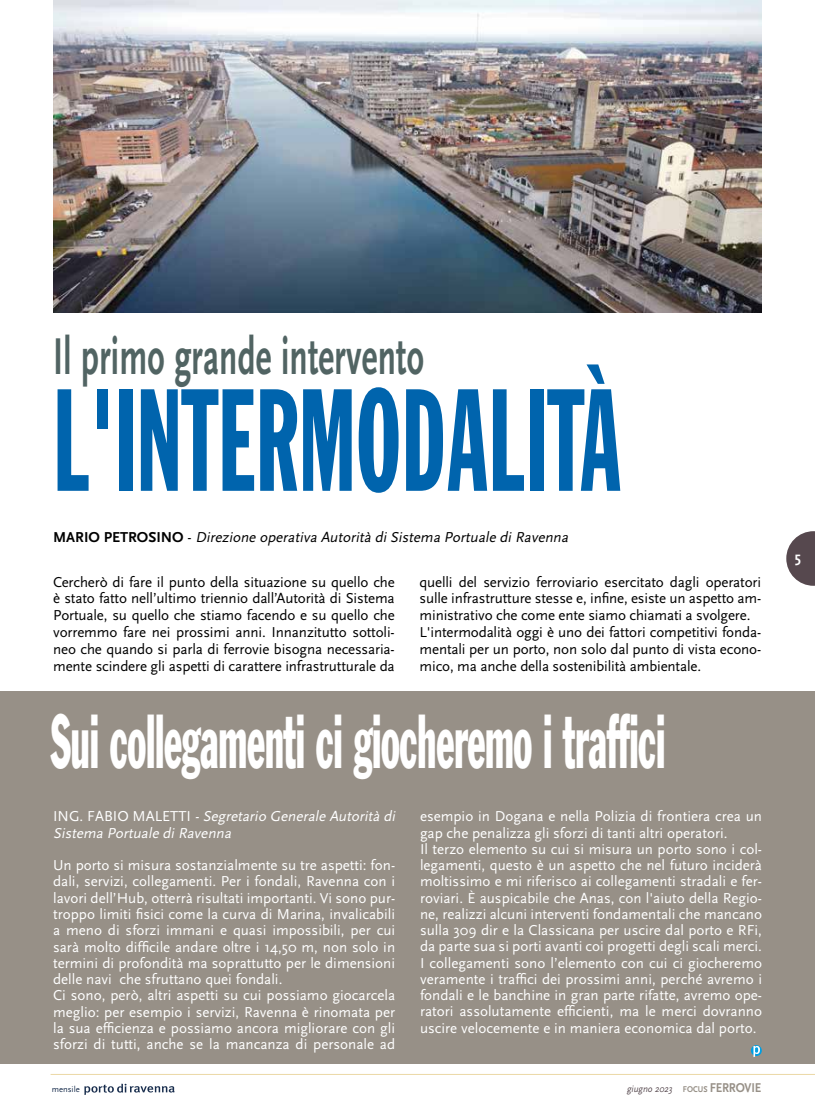
<style>
.page{position:relative;width:815px;height:1117px;background:#fff}
.page>*{position:absolute;margin:0;border:0;box-sizing:border-box;transform-origin:0 0}
.t1{font:142.5px "Franklin Gothic Std Extra Cond";letter-spacing:.005em;color:#0064ad;scale:.74 1}
.t2{font:condensed 75px "Franklin Gothic";letter-spacing:-.01em;color:#fff;scale:.52 1}
.t3{font:700 54px "Scala Sans";letter-spacing:.005em;color:#516463;scale:.62 1}
.t4{font:15px/16.2px "Scala Sans";color:#fff}
.t5{font:15px/16.9px "Scala Sans";letter-spacing:-.01em;color:#000;text-align:justify}
.t6{font:italic 15px/16.2px "Scala Sans";color:#fff}
.t7{font:italic 15px "Scala Sans";color:#000}
.t8{font:700 15px "Scala Sans";color:#fff}
.t9{font:italic 9.88px "Scala Sans";color:#56484e;scale:.9 1}
.t10{font:8.62px "Scala Sans";color:#182d4d}
.s1{font-weight:700;font-style:normal}
.s2{font-style:normal}
.s3{font-weight:700;font-style:normal;font-size:8.75px;color:#979087}
.s4{font-weight:700;font-style:normal;font-size:13.38px;color:#979087}
</style>
<div class="page">
<svg style="left:84px;top:1083px;width:91px;height:11px"></svg>
<hr style="left:51px;top:1073px;width:764px;height:1px;background:#ecd9a6">
<svg style="left:786px;top:531px;width:29px;height:54px"></svg>
<div style="left:0;top:691px;width:815px;height:372px;background:#979087"></div>
<img style="left:53px;top:0;width:708px;height:312px">
<svg style="left:751px;top:1044px;width:11px;height:11px"></svg>
<svg style="left:753px;top:1045px;width:7px;height:11px"></svg>
<h3 class="t3" style="left:53px;top:327px;width:600px">Il primo grande intervento</h3>
<h1 class="t1" style="left:53px;top:364px;width:769px">L'INTERMODALITÀ</h1>
<p class="t7" style="left:53px;top:528px;width:520px"><span class="s1">M A R I O P ET RO S I N O</span> <span class="s2">-</span> Direzione operativa Autorità diSistema Portuale diRavenna</p>
<p class="t5" style="left:53px;top:573px;width:343px">Cercherò di fare il punto della situazione su quello che è stato fatto nell’ultimo triennio dall’Autorità di Sistema Portuale, su quello che stiamo facendo e su quello che vorremmo fare nei prossimi anni. Innanzitutto sottoli&shy;neo che quando si parla di ferrovie bisogna necessaria&shy;mente scindere gli aspetti di carattere infrastrutturale da</p>
<p class="t5" style="left:420px;top:573px;width:343px;text-align:left">quelli del servizio ferroviario esercitato dagli operatori sulle infrastrutture stesse e, infine, esiste un aspetto am&shy;ministrativo che come ente siamo chiamati a svolgere.<br>L'intermodalità oggi è uno dei fattori competitivi fonda&shy;mentali per un porto, non solo dal punto di vista econo&shy;mico, ma anche della sostenibilità ambientale.</p>
<h2 class="t2" style="left:51px;top:695px;width:1183px">Sui collegamenti ci giocheremo i traffici</h2>
<p class="t6" style="left:53px;top:808px;width:347px"><span class="s2">I N G . FA B I O M A L E TT I</span> -Segretario Generale Autorità di<br>Sistema Portuale diRavenna</p>
<p class="t4" style="left:53px;top:857px;width:344px">Un porto si misura sostanzialmente su tre aspetti: fon&shy;dali, servizi, collegamenti. Per i fondali, Ravenna con i lavori dell’Hub, otterrà risultati importanti. Vi sono pur&shy;troppo limiti fisici come la curva di Marina, invalicabili a meno di sforzi immani e quasi impossibili, per cui sarà molto difficile andare oltre i 14,50 m, non solo in termini di profondità ma soprattutto per le dimensioni delle navi che sfruttano quei fondali.<br>Ci sono, però, altri aspetti su cui possiamo giocarcela meglio: per esempio i servizi, Ravenna è rinomata per la sua efficienza e possiamo ancora migliorare con gli sforzi di tutti, anche se la mancanza di personale ad</p>
<p class="t4" style="left:420px;top:808px;width:344px">esempio in Dogana e nella Polizia di frontiera crea un gap che penalizza gli sforzi di tanti altri operatori.<br>Il terzo elemento su cui si misura un porto sono i col&shy;legamenti, questo è un aspetto che nel futuro inciderà moltissimo e mi riferisco ai collegamenti stradali e fer&shy;roviari. È auspicabile che Anas, con l'aiuto della Regio&shy;ne, realizzi alcuni interventi fondamentali che mancano sulla 309 dir e la Classicana per uscire dal porto e RFi, da parte sua si porti avanti coi progetti degli scali merci.<br>I collegamenti sono l’elemento con cui ci giocheremo veramente i traffici dei prossimi anni, perché avremo i fondali e le banchine in gran parte rifatte, avremo ope&shy;ratori assolutamente efficienti, ma le merci dovranno uscire velocemente e in maniera economica dal porto.</p>
<p class="t10" style="left:52px;top:1084px;width:30px">mensile</p>
<p class="t9" style="left:627px;top:1083px;width:151px">giugno 2023 <span class="s3">FOCUS</span> <span class="s4">FERROVIE</span></p>
<p class="t8" style="left:795px;top:549px;width:8px">5</p>
</div>
